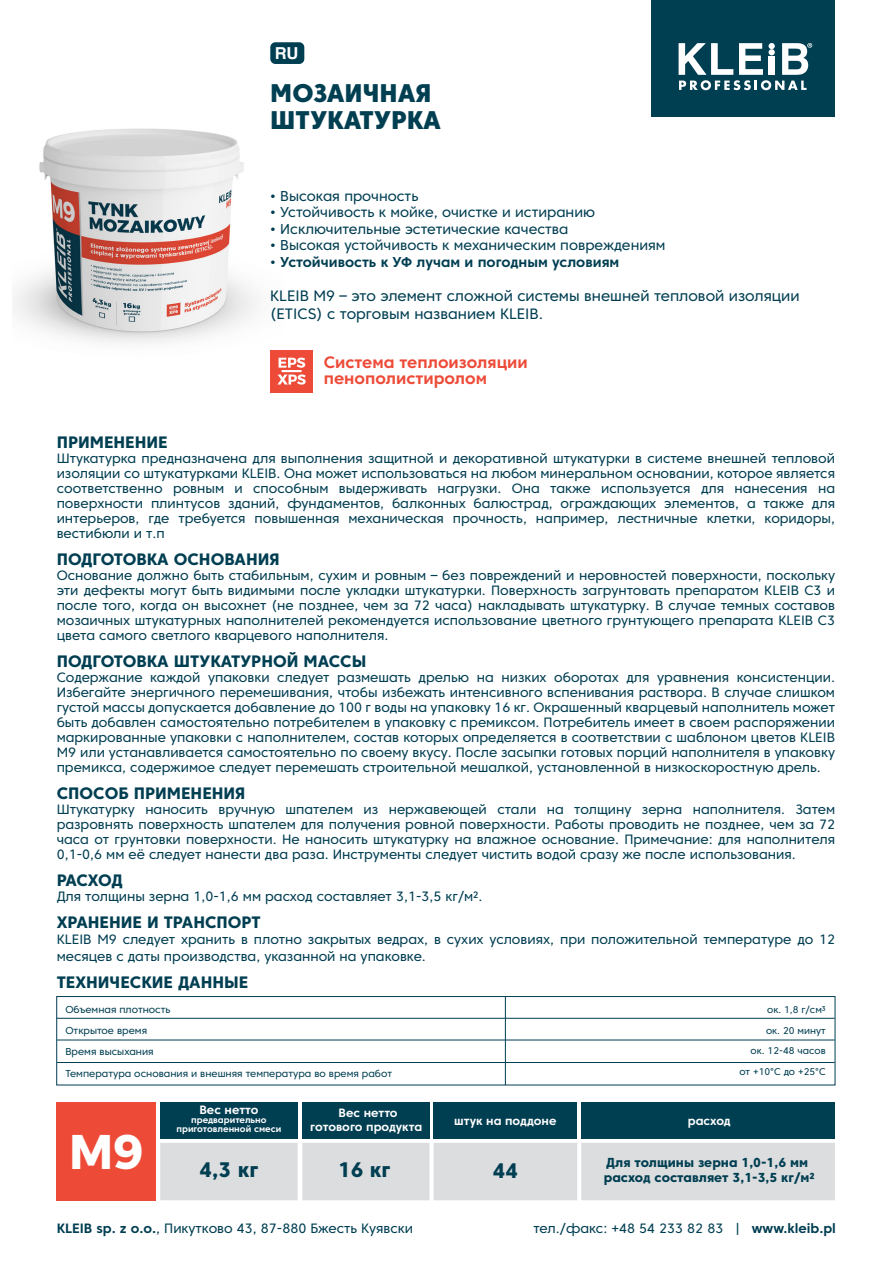
<style>
.page{position:relative;width:893px;height:1263px;background:#fff}
.page>*{position:absolute;margin:0;border:0;box-sizing:border-box;transform-origin:0 0}
.t1{font:700 48.6px "Montserrat";color:#fff}
.t2{font:800 25.5px/27px "Core Sans C 85";color:#003e52}
.t3{font:800 21px "Core Sans C 75";color:#003e52}
.t4{font:800 16.5px "Core Sans C 75";color:#003e52}
.t5{font:700 16.5px/16.5px "Core Sans C 65";color:#ed4b38}
.t6{font:700 16.5px "Helvetica";color:#fff}
.t7{font:15px/18px "Core Sans C 45";color:#003e52}
.t8{font:14.25px "Core Sans C 45";color:#003e52}
.t9{font:700 14.25px "Core Sans C 65";color:#003e52}
.t10{font:13.5px/15px "Core Sans C 45";color:#003e52;text-align:justify}
.t11{font:800 13.05px/15.6px "Core Sans C 75";color:#003e52}
.t12{font:700 12px/13.5px "Core Sans C 65";color:#fff;text-align:center}
.t13{font:10.05px/21.1px "Core Sans C 45";color:#003e52}
.t14{font:9.75px/20.5px "Core Sans C 45";color:#003e52;text-align:right}
.t15{font:700 9px/9px "Core Sans C 65";color:#fff;text-align:center}
.s1{font-family:"Core Sans C 45";font-weight:400}
.s2{font-family:"Core Sans C 65";font-weight:700}
</style>
<div class="page">
<img style="left:13px;top:128px;width:246px;height:215px">
<div style="left:57px;top:1102px;width:99px;height:98px;background:#ed4b38"></div>
<hr style="left:505px;top:996px;width:1px;height:89px;background:#003e52">
<hr style="left:57px;top:1018px;width:778px;height:1px;background:#003e52">
<hr style="left:57px;top:1039px;width:778px;height:1px;background:#003e52">
<hr style="left:57px;top:1062px;width:778px;height:1px;background:#003e52">
<div style="left:56px;top:996px;width:779px;height:89px;border:1px solid #003e52"></div>
<div style="left:160px;top:1102px;width:138px;height:36px;background:#003e52"></div>
<div style="left:302px;top:1102px;width:127px;height:36px;background:#003e52"></div>
<div style="left:581px;top:1102px;width:254px;height:36px;background:#003e52"></div>
<div style="left:160px;top:1143px;width:675px;height:57px;background:#dcdddf"></div>
<div style="left:434px;top:1102px;width:143px;height:36px;background:#003e52"></div>
<div style="left:270px;top:42px;width:34px;height:22px;background:#003e52;border-radius:5px"></div>
<div style="left:651px;top:0;width:184px;height:116px;background:#003e52"></div>
<svg style="left:679px;top:43px;width:133px;height:47px"></svg>
<div style="left:270px;top:350px;width:43px;height:42px;background:#ed4b38"></div>
<svg style="left:279px;top:358px;width:26px;height:10px"></svg>
<svg style="left:277px;top:374px;width:29px;height:11px"></svg>
<hr style="left:282px;top:370px;width:20px;height:2px;background:#fff">
<p class="t6" style="left:275px;top:40px;width:25px">RU</p>
<h2 class="t2" style="left:270px;top:79px;width:172px">МОЗАИЧНАЯ<br>ШТУКАТУРКА</h2>
<p class="t8" style="left:270px;top:187px;width:150px">• Высокая прочность</p>
<p class="t8" style="left:270px;top:203px;width:326px">• Устойчивость к мойке, очистке и истиранию</p>
<p class="t8" style="left:270px;top:220px;width:300px">• Исключительные эстетические качества</p>
<p class="t8" style="left:270px;top:236px;width:397px">• Высокая устойчивость к механическим повреждениям</p>
<p class="t9" style="left:270px;top:253px;width:351px"><span class="s1">•</span> Устойчивость к УФ лучам и погодным условиям</p>
<p class="t7" style="left:270px;top:287px;width:531px">KLEIB M9 – это элемент сложной системы внешней тепловой изоляции (ETICS) с торговым названием KLEIB.</p>
<p class="t5" style="left:324px;top:354px;width:205px">Система теплоизоляции пенополистиролом</p>
<p class="t4" style="left:57px;top:432px;width:112px">ПРИМЕНЕНИЕ</p>
<p class="t10" style="left:57px;top:451px;width:780px">Штукатурка предназначена для выполнения защитной и декоративной штукатурки в системе внешней тепловой изоляции со штукатурками KLEIB. Она может использоваться на любом минеральном основании, которое является соответственно ровным и способным выдерживать нагрузки. Она также используется для нанесения на поверхности плинтусов зданий, фундаментов, балконных балюстрад, ограждающих элементов, а также для интерьеров, где требуется повышенная механическая прочность, например, лестничные клетки, коридоры, вестибюли и т.п</p>
<p class="t4" style="left:57px;top:549px;width:225px">ПОДГОТОВКА ОСНОВАНИЯ</p>
<p class="t10" style="left:57px;top:568px;width:780px">Основание должно быть стабильным, сухим и ровным – без повреждений и неровностей поверхности, поскольку эти дефекты могут быть видимыми после укладки штукатурки. Поверхность загрунтовать препаратом KLEIB C3 и после того, когда он высохнет (не позднее, чем за 72 часа) накладывать штукатурку. В случае темных составов мозаичных штукатурных наполнителей рекомендуется использование цветного грунтующего препарата KLEIB C3 цвета самого светлого кварцевого наполнителя.</p>
<p class="t4" style="left:57px;top:651px;width:311px">ПОДГОТОВКА ШТУКАТУРНОЙ МАССЫ</p>
<p class="t10" style="left:57px;top:670px;width:780px">Содержание каждой упаковки следует размешать дрелью на низких оборотах для уравнения консистенции.<br>Избегайте энергичного перемешивания, чтобы избежать интенсивного вспенивания раствора. В случае слишком густой массы допускается добавление до 100 г воды на упаковку 16 кг. Окрашенный кварцевый наполнитель может быть добавлен самостоятельно потребителем в упаковку c премиксом. Потребитель имеет в своем распоряжении маркированные упаковки с наполнителем, состав которых определяется в соответствии с шаблоном цветов KLEIB M9 или устанавливается самостоятельно по своему вкусу. После засыпки готовых порций наполнителя в упаковку премикса, содержимое следует перемешать строительной мешалкой, установленной в низкоскоростную дрель.</p>
<p class="t4" style="left:57px;top:783px;width:190px">СПОСОБ ПРИМЕНЕНИЯ</p>
<p class="t10" style="left:57px;top:802px;width:780px">Штукатурку наносить вручную шпателем из нержавеющей стали на толщину зерна наполнителя. Затем разровнять поверхность шпателем для получения ровной поверхности. Работы проводить не позднее, чем за 72 часа от грунтовки поверхности. Не наносить штукатурку на влажное основание. Примечание: для наполнителя 0,1-0,6 мм её следует нанести два раза. Инструменты следует чистить водой сразу же после использования.</p>
<p class="t4" style="left:57px;top:870px;width:68px">РАСХОД</p>
<p class="t10" style="left:57px;top:889px;width:427px">Для толщины зерна 1,0-1,6 мм расход составляет 3,1-3,5 кг/м².</p>
<p class="t4" style="left:57px;top:912px;width:206px">ХРАНЕНИЕ И ТРАНСПОРТ</p>
<p class="t10" style="left:57px;top:931px;width:780px;line-height:16.5px">KLEIB M9 следует хранить в плотно закрытых ведрах, в сухих условиях, при положительной температуре до 12 месяцев с даты производства, указанной на упаковке.</p>
<p class="t4" style="left:57px;top:972px;width:193px">ТЕХНИЧЕСКИЕ ДАННЫЕ</p>
<p class="t13" style="left:65px;top:999px;width:328px">Объемная плотность<br>Открытое время<br>Время высыхания<br>Температура основания и внешняя температура во время работ</p>
<p class="t14" style="left:739px;top:999px;width:88px">ок. 1,8 г/cм³<br>ок. 20 минут<br>ок. 12-48 часов от +10°C до +25°C</p>
<h1 class="t1" style="left:69px;top:1111px;width:76px">M9</h1>
<p class="t12" style="left:199px;top:1103px;width:61px">Вес нетто</p>
<p class="t15" style="left:176px;top:1115px;width:106px">предварительно приготовленной смеси</p>
<h3 class="t3" style="left:200px;top:1156px;width:60px">4,3 кг</h3>
<h3 class="t3" style="left:338px;top:1156px;width:54px">16 кг</h3>
<p class="t12" style="left:310px;top:1106px;width:114px">Вес нетто готового продукта</p>
<p class="t12" style="left:454px;top:1114px;width:104px">штук на поддоне</p>
<h3 class="t3" style="left:493px;top:1157px;width:27px">44</h3>
<p class="t12" style="left:688px;top:1114px;width:44px">расход</p>
<p class="t11" style="left:604px;top:1154px;width:212px">Для толщины зерна 1,0-1,6 мм расход составляет 3,1-3,5 кг/м²</p>
<p class="t10" style="left:57px;top:1221px;width:358px"><span class="s2">KLEIB sp. z o.o.</span>, Пикутково 43, 87-880 Бжесть Куявски</p>
<p class="t10" style="left:533px;top:1221px;width:304px">тел./факс: +48 54 233 82 83 | <span class="s2">www.kleib.pl</span></p>
</div>
